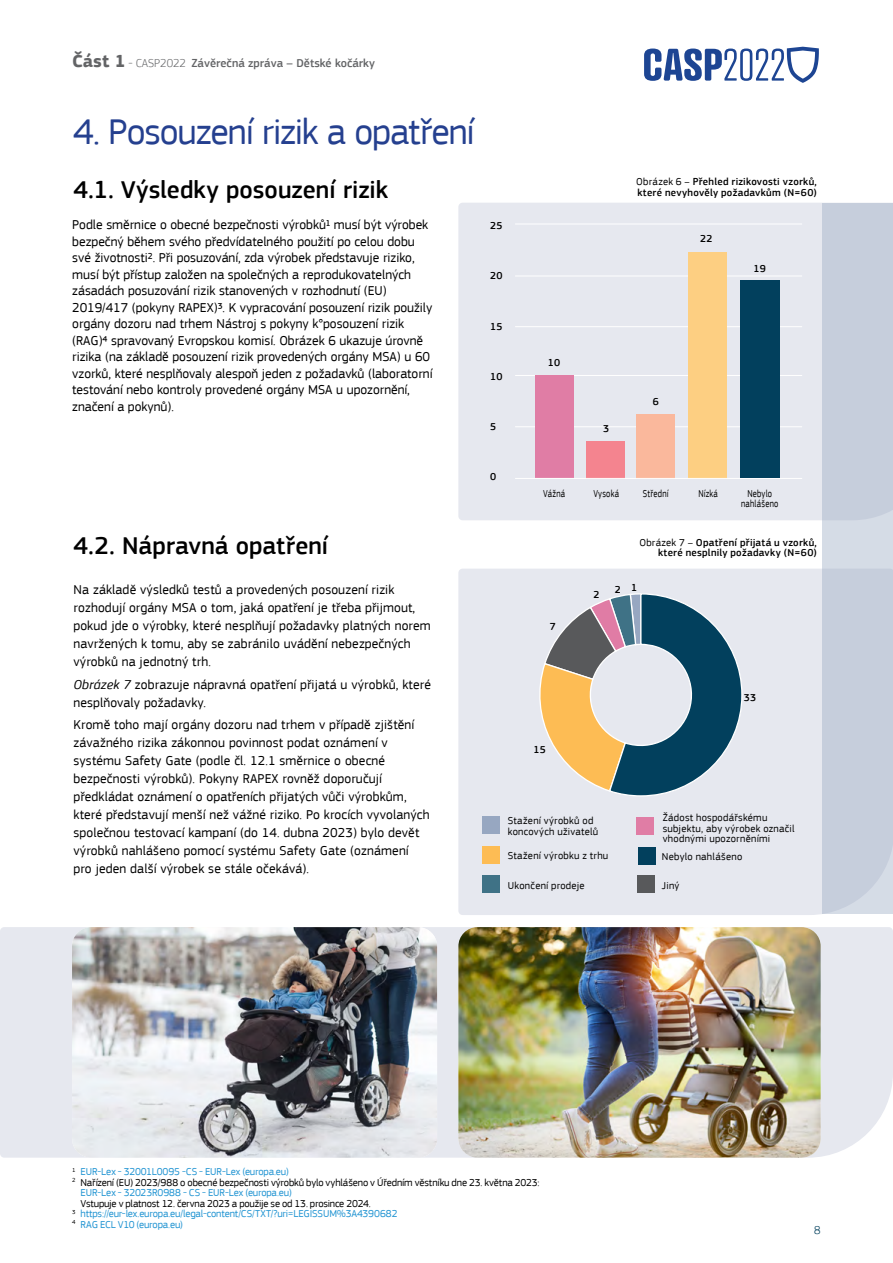
<style>
.page{position:relative;width:893px;height:1263px;background:#fff}
.page>*{position:absolute;margin:0;border:0;box-sizing:border-box;transform-origin:0 0}
.t1{font:37.5px "EC Square Sans Pro";letter-spacing:-.03em;color:#25408f}
.t2{font:500 25.5px "EC Square Sans Pro";color:#000}
.t3{font:13.5px/18px "EC Square Sans Pro";letter-spacing:.01em;color:#000}
.t4{font:500 12px "EC Square Sans Pro";color:#636466}
.t5{font:300 12px "EC Square Sans Pro";color:#02405d}
.t6{font:10.5px/10.5px "EC Square Sans Pro";letter-spacing:-.015em;color:#2194d2}
.t7{font:500 10.5px/10.5px "EC Square Sans Pro";letter-spacing:.025em;color:#000}
.t8{font:10.5px/10.5px "EC Square Sans Pro";letter-spacing:.02em;color:#000}
.t9{font:10.5px "EC Square Sans Pro";letter-spacing:-.015em;color:#000}
.t10{font:10.5px/10.5px "EC Square Sans Pro";letter-spacing:.02em;color:#000;text-align:center;scale:.8 1}
.s1{font-weight:700;font-size:18px}
.s2{font-weight:300}
.s3{font-weight:400}
.s4{font-style:italic}
.s5{color:#000}
</style>
<div class="page">
<div style="left:458px;top:569px;width:364px;height:346px;background:#e6e8ef"></div>
<div style="left:458px;top:203px;width:364px;height:317px;background:#e6e8ef"></div>
<hr style="left:515px;top:326px;width:287px;height:1px;background:#fff">
<hr style="left:515px;top:276px;width:287px;height:1px;background:#fff">
<hr style="left:515px;top:224px;width:287px;height:1px;background:#fff">
<hr style="left:515px;top:375px;width:287px;height:1px;background:#fff">
<hr style="left:515px;top:426px;width:287px;height:1px;background:#fff">
<div style="left:822px;top:203px;width:71px;height:711px;background:linear-gradient(to right,#c7cfdd,#c8d0dd)"></div>
<div style="left:688px;top:252px;width:39px;height:226px;background:#fdcf82"></div>
<div style="left:637px;top:414px;width:38px;height:64px;background:#fab89c"></div>
<div style="left:586px;top:441px;width:38px;height:37px;background:#f4848f"></div>
<div style="left:535px;top:376px;width:38px;height:102px;background:#e07da5"></div>
<hr style="left:515px;top:478px;width:287px;height:1px;background:#fff">
<div style="left:0;top:927px;width:893px;height:231px;background:#e6e8ef"></div>
<img style="left:72px;top:927px;width:365px;height:231px">
<img style="left:458px;top:927px;width:363px;height:231px">
<div style="left:740px;top:281px;width:39px;height:197px;background:#02405d"></div>
<div style="left:637px;top:817px;width:17px;height:17px;background:#e07da5"></div>
<div style="left:482px;top:817px;width:17px;height:17px;background:#97a7c1"></div>
<div style="left:482px;top:846px;width:17px;height:17px;background:#fdbc54"></div>
<div style="left:482px;top:876px;width:17px;height:17px;background:#3f7286"></div>
<div style="left:638px;top:847px;width:17px;height:17px;background:#02405d"></div>
<svg style="left:535px;top:593px;width:208px;height:203px;background:#98a2a1"></svg>
<div style="left:638px;top:876px;width:17px;height:17px;background:#58595b"></div>
<svg style="left:644px;top:47px;width:175px;height:36px"></svg>
<p class="t4" style="left:72px;top:56px;width:304px"><span class="s1">Část 1</span> <span class="s2">- CASP2022</span> Závěrečná zpráva – Dětské kočárky</p>
<h1 class="t1" style="left:73px;top:110px;width:402px">4. Posouzení rizik a opatření</h1>
<h2 class="t2" style="left:74px;top:175px;width:316px">4.1. Výsledky posouzení rizik</h2>
<p class="t3" style="left:72px;top:217px;width:362px;line-height:16.5px">Podle směrnice o obecné bezpečnosti výrobků1 musí být výrobek bezpečný během svého předvídatelného použití po celou dobu své životnosti2. Při posuzování, zda výrobek představuje riziko, musí být přístup založen na společných a reprodukovatelných zásadách posuzování rizik stanovených v rozhodnutí (EU)<br>2019/417 (pokyny RAPEX)3. K vypracování posouzení rizik použily orgány dozoru nad trhem Nástroj s pokyny k°posouzení rizik (RAG)4 spravovaný Evropskou komisí. Obrázek 6 ukazuje úrovně rizika (na základě posouzení rizik provedených orgány MSA) u 60 vzorků, které nesplňovaly alespoň jeden z požadavků (laboratorní testování nebo kontroly provedené orgány MSA u upozornění, značení a pokynů).</p>
<p class="t7" style="left:490px;top:221px;width:14px">25</p>
<p class="t7" style="left:490px;top:271px;width:14px">20</p>
<p class="t7" style="left:490px;top:321px;width:14px">15</p>
<p class="t7" style="left:490px;top:371px;width:14px">10</p>
<p class="t7" style="left:490px;top:422px;width:8px">5</p>
<p class="t7" style="left:548px;top:358px;width:14px">10</p>
<p class="t7" style="left:636px;top:177px;width:182px"><span class="s3">Obrázek 6 –</span> Přehled rizikovosti vzorků, které nevyhověly požadavkům (N=60)</p>
<p class="t7" style="left:700px;top:233px;width:14px">22</p>
<p class="t7" style="left:754px;top:263px;width:14px">19</p>
<p class="t7" style="left:603px;top:424px;width:8px">3</p>
<p class="t7" style="left:653px;top:397px;width:8px">6</p>
<h2 class="t2" style="left:74px;top:530px;width:256px">4.2. Nápravná opatření</h2>
<p class="t3" style="left:74px;top:581px;width:359px">Na základě výsledků testů a provedených posouzení rizik rozhodují orgány MSA o tom, jaká opatření je třeba přijmout, pokud jde o výrobky, které nesplňují požadavky platných norem navržených k tomu, aby se zabránilo uvádění nebezpečných výrobků na jednotný trh.</p>
<p class="t3" style="left:74px;top:675px;width:359px"><span class="s4">Obrázek 7</span> zobrazuje nápravná opatření přijatá u výrobků, které nesplňovaly požadavky.</p>
<p class="t3" style="left:74px;top:715px;width:358px">Kromě toho mají orgány dozoru nad trhem v případě zjištění závažného rizika zákonnou povinnost podat oznámení v systému Safety Gate (podle čl. 12.1 směrnice o obecné bezpečnosti výrobků). Pokyny RAPEX rovněž doporučují předkládat oznámení o opatřeních přijatých vůči výrobkům, které představují menší než vážné riziko. Po krocích vyvolaných společnou testovací kampaní (do 14. dubna 2023) bylo devět výrobků nahlášeno pomocí systému Safety Gate (oznámení pro jeden další výrobek se stále očekává).</p>
<p class="t7" style="left:490px;top:472px;width:8px">0</p>
<p class="t10" style="left:543px;top:488px;width:29px">Vážná</p>
<p class="t10" style="left:593px;top:488px;width:34px">Vysoká</p>
<p class="t10" style="left:643px;top:488px;width:33px">Střední</p>
<p class="t10" style="left:698px;top:488px;width:26px">Nízká</p>
<p class="t10" style="left:741px;top:488px;width:48px">Nebylo nahlášeno</p>
<p class="t7" style="left:550px;top:621px;width:8px">7</p>
<p class="t7" style="left:594px;top:589px;width:8px">2</p>
<p class="t7" style="left:615px;top:584px;width:8px">2</p>
<p class="t7" style="left:639px;top:537px;width:179px;text-align:right"><span class="s3">Obrázek 7 –</span> Opatření přijatá u vzorků, které nesplnily požadavky (N=60)</p>
<p class="t7" style="left:631px;top:582px;width:8px">1</p>
<p class="t7" style="left:534px;top:744px;width:14px">15</p>
<p class="t8" style="left:508px;top:815px;width:92px">Stažení výrobků od koncových uživatelů</p>
<p class="t8" style="left:508px;top:851px;width:102px">Stažení výrobku z trhu</p>
<p class="t8" style="left:508px;top:880px;width:78px">Ukončení prodeje</p>
<p class="t7" style="left:744px;top:693px;width:14px">33</p>
<p class="t8" style="left:663px;top:813px;width:133px">Žádost hospodářskému subjektu, aby výrobek označil vhodnými upozorněními</p>
<p class="t8" style="left:662px;top:851px;width:82px">Nebylo nahlášeno</p>
<p class="t8" style="left:662px;top:880px;width:19px">Jiný</p>
<p class="t6" style="left:72px;top:1166px;width:218px"><sup>1</sup> EUR-Lex - 32001L0095 -CS - EUR-Lex (europa.eu)</p>
<p class="t9" style="left:72px;top:1176px;width:469px"><sup>2</sup> Nařízení (EU) 2023/988 o obecné bezpečnosti výrobků bylo vyhlášeno v Úředním věstníku dne 23. května 2023:</p>
<p class="t6" style="left:81px;top:1187px;width:213px">EUR-Lex - 32023R0988 - CS - EUR-Lex (europa.eu)</p>
<p class="t6" style="left:72px;top:1198px;width:327px;text-indent:9px"><span class="s5">Vstupuje v platnost 12. června 2023 a použije se od 13. prosince 2024.<br></span><sup>3</sup> https://eur-lex.europa.eu/legal-content/CS/TXT/?uri=LEGISSUM%3A4390682<br><sup>4</sup> RAG ECL V10 (europa.eu)</p>
<p class="t5" style="left:814px;top:1223px;width:8px">8</p>
</div>
